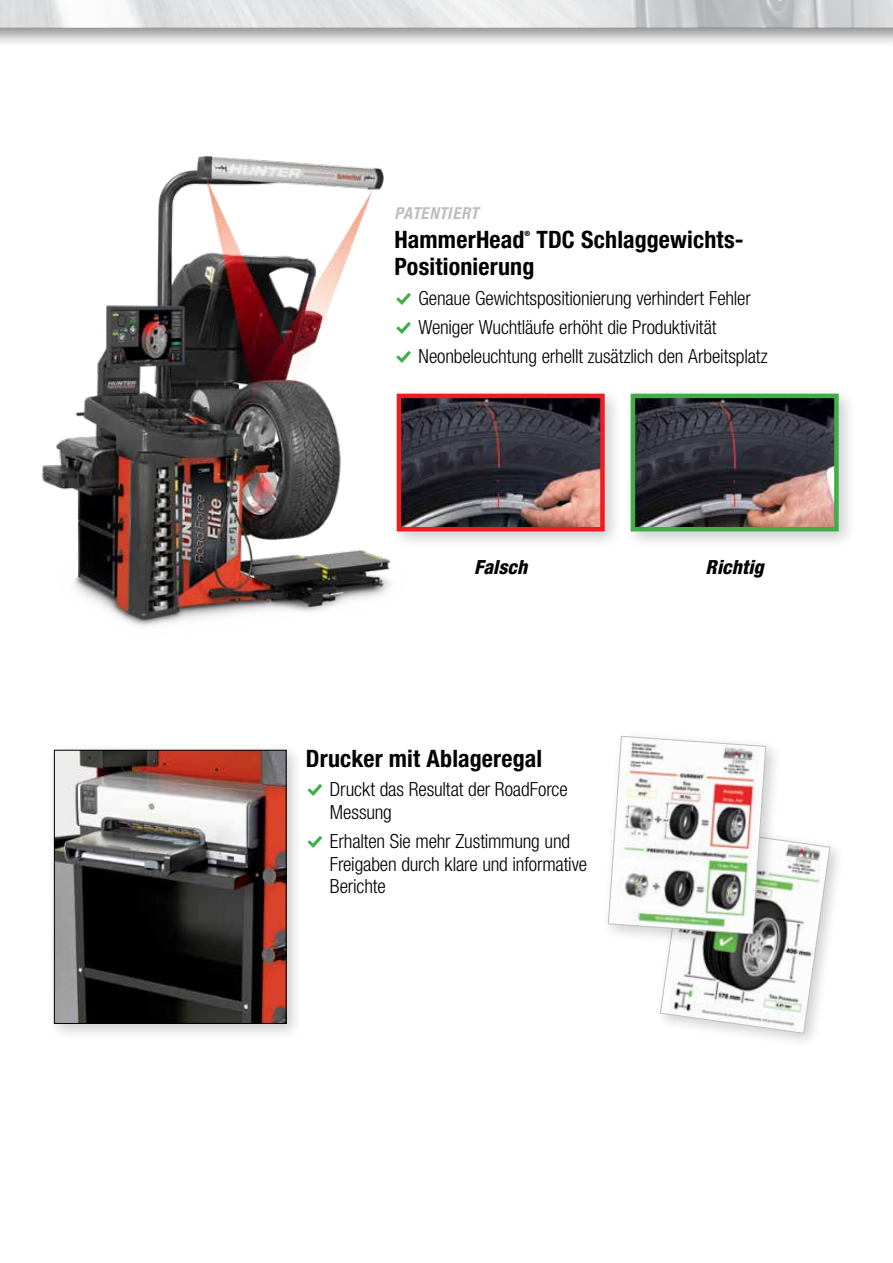
<style>
.page{position:relative;width:893px;height:1263px;background:#fff}
.page>*{position:absolute;margin:0;border:0;box-sizing:border-box;transform-origin:0 0}
.t1{font:700 condensed 24px "Helvetica Neue LT Std";letter-spacing:.005em;color:#000}
.t2{font:300 condensed 19.5px/22.5px "Helvetica Neue LT Std";letter-spacing:-.01em;color:#000}
.t3{font:italic 800 condensed 19.5px "Helvetica Neue LT Std";letter-spacing:.01em;color:#000}
.t4{font:italic 700 condensed 16.5px "Helvetica Neue LT Std";letter-spacing:.015em;color:#bcbec0}
.t5{font:700 condensed 7.2px "Helvetica Neue LT Std";color:#000}
.s1{font-family:"Modern Pictograms";font-weight:400;font-stretch:normal;font-size:21px;color:#41ad49}
</style>
<div class="page">
<div style="left:0;top:0;width:893px;height:49px;background:#000;opacity:.5"></div>
<img style="left:0;top:0;width:893px;height:27px">
<img style="left:42px;top:156px;width:349px;height:470px">
<div style="left:389px;top:386px;width:234px;height:164px;background:#000;opacity:.2"></div>
<img style="left:402px;top:399px;width:198px;height:127px">
<div style="left:397px;top:394px;width:208px;height:137px;border:4px solid #ed1d24"></div>
<div style="left:47px;top:743px;width:256px;height:298px;background:#000;opacity:.2"></div>
<img style="left:56px;top:752px;width:228px;height:270px">
<div style="left:54px;top:750px;width:232px;height:274px;border:1px solid #000"></div>
<div style="left:623px;top:386px;width:234px;height:164px;background:#000;opacity:.2"></div>
<img style="left:636px;top:399px;width:198px;height:127px">
<div style="left:631px;top:394px;width:208px;height:137px;border:4px solid #41ad49"></div>
<div style="left:653px;top:820px;width:193px;height:229px;background:#000;opacity:.2"></div>
<svg style="left:607px;top:735px;width:224px;height:299px"></svg>
<p class="t4" style="left:394px;top:203px;width:86px">PATENTIERT</p>
<p class="t1" style="left:394px;top:225px;width:131px">HammerHead</p>
<p class="t5" style="left:524px;top:229px;width:7px">®</p>
<p class="t1" style="left:536px;top:225px;width:209px">TDC Schlaggewichts-</p>
<p class="t1" style="left:394px;top:252px;width:141px">Positionierung</p>
<p class="t2" style="left:394px;top:283px;width:375px;line-height:29.2px"><span class="s1">%</span> Genaue Gewichtspositionierung verhindert Fehler <span class="s1">%</span> Weniger Wuchtläufe erhöht die Produktivität<br><span class="s1">%</span> Neonbeleuchtung erhellt zusätzlich den Arbeitsplatz</p>
<p class="t3" style="left:474px;top:554px;width:55px">Falsch</p>
<p class="t1" style="left:306px;top:744px;width:238px">Drucker mit Ablageregal</p>
<p class="t2" style="left:330px;top:778px;width:239px;text-indent:-24px"><span class="s1">%</span> Druckt das Resultat der RoadForce<br>Messung</p>
<p class="t2" style="left:330px;top:830px;width:259px;text-indent:-24px"><span class="s1">%</span> Erhalten Sie mehr Zustimmung und<br>Freigaben durch klare und informative<br>Berichte</p>
<p class="t3" style="left:706px;top:554px;width:60px">Richtig</p>
</div>
